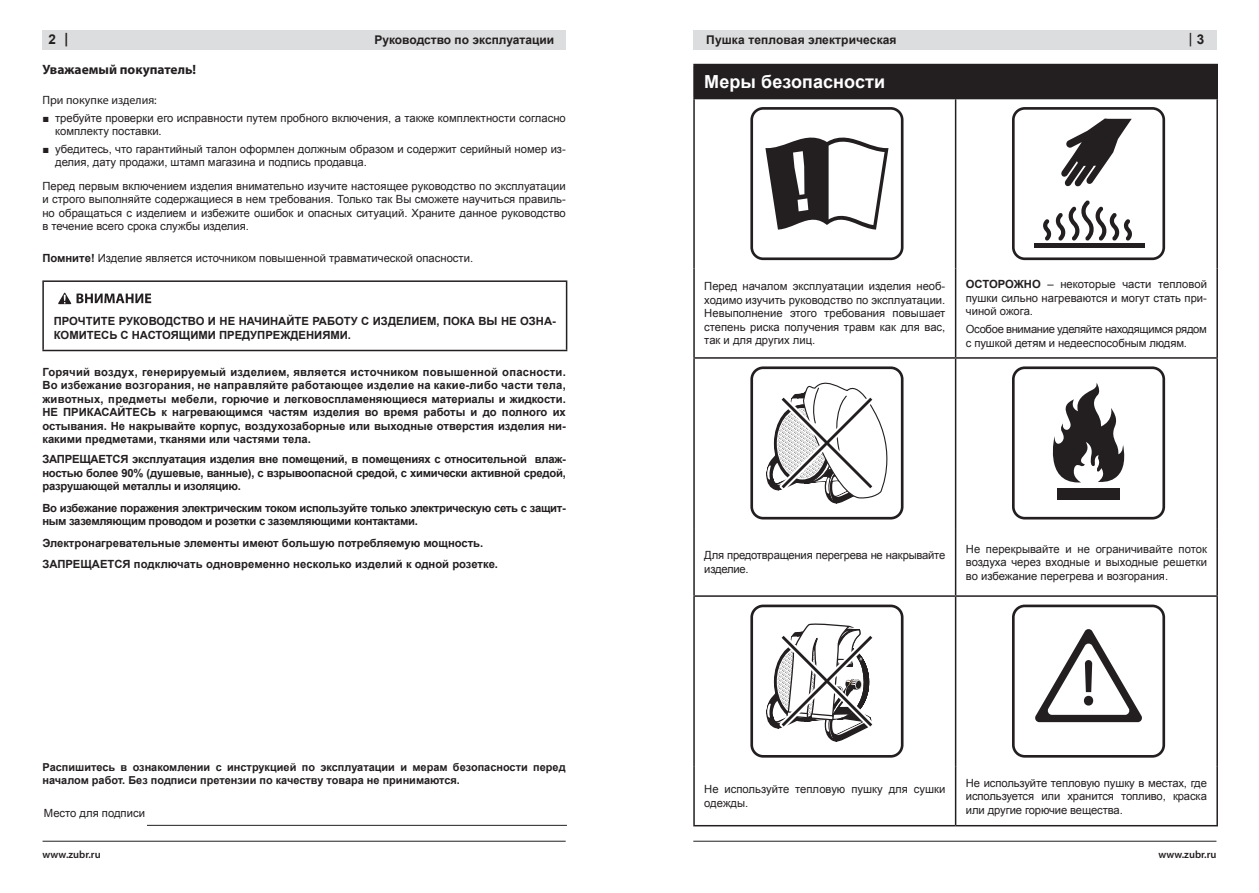
<style>
.page{position:relative;width:1259px;height:893px;background:#fff}
.page>*{position:absolute;margin:0;border:0;box-sizing:border-box;transform-origin:0 0}
.t1{font:700 18px "Arial";letter-spacing:.005em;color:#fff}
.t2{font:700 13.5px "Myriad Pro";color:#231f20}
.t3{font:700 13.5px "Arial";color:#231f20}
.t4{font:600 13.5px "Myriad Pro";color:#231f20}
.t5{font:700 12px "Arial";color:#231f20}
.t6{font:12px "Myriad Pro";color:#231f20}
.t7{font:11.25px/13.5px "Arial";color:#231f20;text-align:justify}
.t8{font:700 11.25px/13.5px "Arial";letter-spacing:-.005em;color:#231f20}
.t9{font:700 11.25px/13.5px "Arial";letter-spacing:-.025em;color:#231f20}
.t10{font:11.25px/13.5px "Arial";letter-spacing:-.03em;color:#231f20}
.t11{font:11.25px/13.5px "Arial";letter-spacing:-.02em;color:#231f20}
.t12{font:700 10.95px/13.5px "Arial";color:#231f20}
.t13{font:600 10.5px "Myriad Pro";color:#231f20}
.s1{font-family:"Myriad Pro"}
.s2{font-family:"Arial";font-weight:700}
.s3{font-family:"Times New Roman"}
.s4{font-weight:700}
</style>
<div class="page">
<div style="left:693px;top:30px;width:523px;height:20px;background:#dcddde"></div>
<div style="left:43px;top:30px;width:523px;height:20px;background:#dcddde"></div>
<hr style="left:693px;top:841px;width:523px;height:1px;background:#231f20">
<hr style="left:43px;top:841px;width:523px;height:1px;background:#231f20">
<hr style="left:42px;top:280px;width:525px;height:2px;background:#231f20">
<hr style="left:42px;top:282px;width:2px;height:68px;background:#231f20">
<hr style="left:566px;top:282px;width:1px;height:68px;background:#231f20">
<hr style="left:42px;top:350px;width:525px;height:1px;background:#231f20">
<svg style="left:58px;top:293px;width:94px;height:12px"></svg>
<svg style="left:58px;top:292px;width:13px;height:12px"></svg>
<svg style="left:77px;top:293px;width:74px;height:10px"></svg>
<hr style="left:147px;top:825px;width:420px;height:1px;background:#231f20">
<div style="left:694px;top:65px;width:523px;height:34px;background:#231f20"></div>
<hr style="left:693px;top:64px;width:262px;height:1px;background:#231f20">
<hr style="left:693px;top:65px;width:2px;height:33px;background:#231f20">
<hr style="left:955px;top:64px;width:263px;height:1px;background:#231f20">
<hr style="left:1216px;top:65px;width:2px;height:33px;background:#231f20">
<hr style="left:693px;top:98px;width:262px;height:1px;background:#231f20">
<hr style="left:693px;top:99px;width:2px;height:170px;background:#231f20">
<hr style="left:955px;top:98px;width:263px;height:1px;background:#231f20">
<hr style="left:955px;top:99px;width:1px;height:170px;background:#231f20">
<hr style="left:1216px;top:99px;width:2px;height:170px;background:#231f20">
<hr style="left:693px;top:269px;width:2px;height:88px;background:#231f20">
<hr style="left:955px;top:269px;width:1px;height:88px;background:#231f20">
<hr style="left:1216px;top:269px;width:2px;height:88px;background:#231f20">
<hr style="left:693px;top:357px;width:262px;height:2px;background:#231f20">
<hr style="left:693px;top:359px;width:2px;height:169px;background:#231f20">
<hr style="left:955px;top:357px;width:263px;height:2px;background:#231f20">
<hr style="left:955px;top:359px;width:1px;height:169px;background:#231f20">
<hr style="left:1216px;top:359px;width:2px;height:169px;background:#231f20">
<hr style="left:693px;top:528px;width:2px;height:67px;background:#231f20">
<hr style="left:955px;top:528px;width:1px;height:67px;background:#231f20">
<hr style="left:1216px;top:528px;width:2px;height:67px;background:#231f20">
<hr style="left:693px;top:595px;width:262px;height:2px;background:#231f20">
<hr style="left:693px;top:597px;width:2px;height:169px;background:#231f20">
<hr style="left:955px;top:595px;width:263px;height:2px;background:#231f20">
<hr style="left:955px;top:597px;width:1px;height:169px;background:#231f20">
<hr style="left:1216px;top:597px;width:2px;height:169px;background:#231f20">
<hr style="left:693px;top:766px;width:2px;height:59px;background:#231f20">
<hr style="left:955px;top:766px;width:1px;height:59px;background:#231f20">
<hr style="left:1216px;top:766px;width:2px;height:59px;background:#231f20">
<hr style="left:693px;top:825px;width:262px;height:1px;background:#231f20">
<hr style="left:955px;top:825px;width:263px;height:1px;background:#231f20">
<div style="left:750px;top:107px;width:153px;height:153px;border:3px solid #231f20;border-radius:11px"></div>
<svg style="left:765px;top:137px;width:123px;height:93px"></svg>
<svg style="left:1061px;top:119px;width:70px;height:68px"></svg>
<div style="left:1033px;top:243px;width:111px;height:5px;background:#231f20"></div>
<svg style="left:1043px;top:200px;width:89px;height:41px"></svg>
<div style="left:1012px;top:107px;width:153px;height:153px;border:3px solid #231f20;border-radius:11px"></div>
<svg style="left:750px;top:366px;width:153px;height:153px"></svg>
<svg style="left:1052px;top:383px;width:73px;height:100px"></svg>
<div style="left:1057px;top:488px;width:63px;height:12px;background:#231f20"></div>
<div style="left:1012px;top:366px;width:153px;height:153px;border:3px solid #231f20;border-radius:11px"></div>
<svg style="left:750px;top:605px;width:153px;height:153px"></svg>
<svg style="left:1035px;top:629px;width:107px;height:93px"></svg>
<div style="left:1012px;top:605px;width:153px;height:153px;border:3px solid #231f20;border-radius:11px"></div>
<p class="t3" style="left:48px;top:32px;width:21px">2 <span class="s1">|</span></p>
<p class="t5" style="left:706px;top:32px;width:192px">Пушка тепловая электрическая</p>
<p class="t4" style="left:1189px;top:33px;width:17px">| <span class="s2">3</span></p>
<p class="t2" style="left:42px;top:64px;width:155px">Уважаемый покупатель!</p>
<p class="t6" style="left:42px;top:96px;width:116px">При покупке изделия:</p>
<p class="t7" style="left:55px;top:111px;width:512px;text-indent:-13px"><span class="s3">■</span> требуйте проверки его исправности путем пробного включения, а также комплектности согласно комплекту поставки.</p>
<p class="t7" style="left:55px;top:142px;width:512px;text-indent:-13px"><span class="s3">■</span> убедитесь, что гарантийный талон оформлен должным образом и содержит серийный номер из&shy;делия, дату продажи, штамп магазина и подпись продавца.</p>
<p class="t7" style="left:42px;top:179px;width:525px">Перед первым включением изделия внимательно изучите настоящее руководство по эксплуатации и строго выполняйте содерж ащиеся в нем требования. Только так Вы сможете научиться правиль&shy;но обращаться с изделием и избежите ошибок и опасных ситуаций. Храните данное руководство в течение всего срока службы изделия.</p>
<p class="t7" style="left:42px;top:251px;width:432px"><span class="s4">Помните!</span> Изделие является источником повышенной травматической опасности.</p>
<p class="t5" style="left:374px;top:32px;width:181px">Руководство по эксплуатации</p>
<h1 class="t1" style="left:704px;top:70px;width:182px">Меры безопасности</h1>
<p class="t8" style="left:54px;top:314px;width:504px;line-height:14.4px">ПРОЧТИТЕ РУКОВОДСТВО И НЕ НАЧИНАЙТЕ РАБОТУ С ИЗДЕЛИЕМ, ПОКА ВЫ НЕ ОЗНА-<br>КОМИТЕСЬ С НАСТОЯЩИМИ ПРЕДУПРЕЖДЕНИЯМИ.</p>
<p class="t8" style="left:42px;top:365px;width:525px;text-align:justify">Горячий воздух, генерируемый изделием, является источником повышенной опасности.<br>Во избежание возгорания, не направляйте работающее изделие на какие-либо части тела, животных, предметы мебели, горючие и легковоспламеняющиеся материалы и жидкости.<br>НЕ ПРИКАСАЙТЕСЬ к нагревающимся частям изделия во время работы и до полного их остывания. Не накрывайте корпус, воздухозаборные или выходные отверстия изделия ни&shy;какими предметами, тканями или частями тела.</p>
<p class="t8" style="left:42px;top:453px;width:525px;text-align:justify">ЗАПРЕЩАЕТСЯ эксплуатация изделия вне помещений, в помещениях с относительной влаж&shy;ностью более 90% (душевые, ванные), с взрывоопасной средой, с химически активной средой, разрушающей металлы и изоляцию.</p>
<p class="t9" style="left:42px;top:501px;width:525px">Во избежание поражения электрическим током используйте только электрическую сеть с защит&shy;ным заземляющим проводом и розетки с заземляющими контактами.</p>
<p class="t8" style="left:42px;top:532px;width:457px;line-height:21.6px">Электронагревательные элементы имеют большую потребляемую мощность.<br>ЗАПРЕЩАЕТСЯ подключать одновременно несколько изделий к одной розетке.</p>
<p class="t12" style="left:43px;top:760px;width:524px">Распишитесь в ознакомлении с инструкцией по эксплуатации и мерам безопасности перед началом работ. Без подписи претензии по качеству товара не принимаются.</p>
<p class="t7" style="left:44px;top:807px;width:103px">Место для подписи</p>
<p class="t7" style="left:704px;top:280px;width:243px">Перед началом эксплуатации изделия необ&shy;ходимо изучить руководство по эксплуатации.<br>Невыполнение этого требования повышает степень риска получения травм как для вас, так и для других лиц.</p>
<p class="t7" style="left:966px;top:278px;width:242px"><span class="s4">ОСТОРОЖНО</span> – некоторые части тепловой пушки сильно нагреваются и могут стать при&shy;чиной ожога.</p>
<p class="t10" style="left:966px;top:322px;width:242px">Особое внимание уделяйте находящимся рядом с пушкой детям и недееспособным людям.</p>
<p class="t11" style="left:704px;top:549px;width:242px">Для предотвращения перегрева не накрывайте изделие.</p>
<p class="t7" style="left:966px;top:542px;width:243px">Не перекрывайте и не ограничивайте поток воздуха через входные и выходные решетки во избежание перегрева и возгорания.</p>
<p class="t7" style="left:704px;top:783px;width:242px">Не используйте тепловую пушку для сушки одежды.</p>
<p class="t7" style="left:966px;top:776px;width:242px">Не используйте тепловую пушку в местах, где используется или хранится топливо, краска или другие горючие вещества.</p>
<p class="t13" style="left:43px;top:850px;width:60px">www.zubr.ru</p>
<p class="t13" style="left:1158px;top:850px;width:60px">www.zubr.ru</p>
</div>
